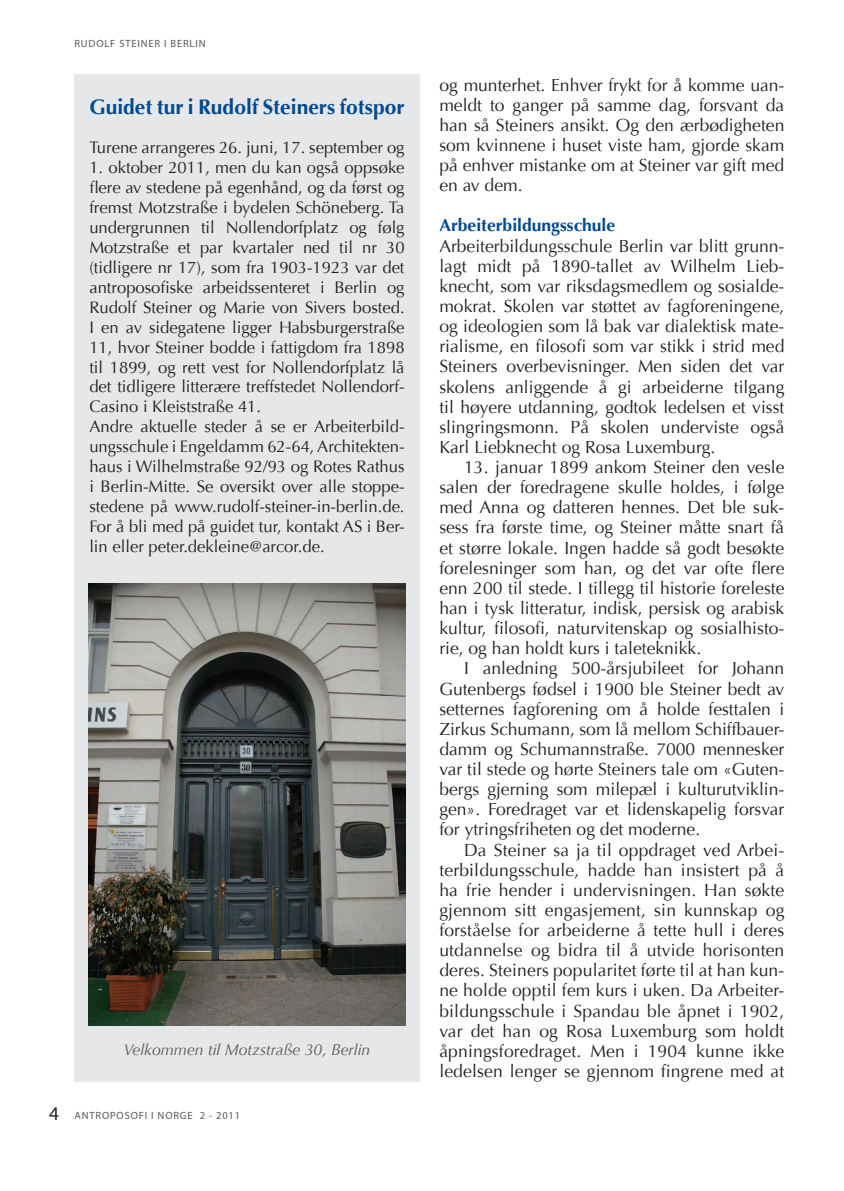
<style>
.page{position:relative;width:844px;height:1191px;background:#fff}
.page>*{position:absolute;margin:0;border:0;box-sizing:border-box;transform-origin:0 0}
.t1{font:700 21px "Optima";color:#014990}
.t2{font:17.5px/20.1px "Optima";color:#231f20;text-align:justify}
.t3{font:700 17.5px "Optima";color:#014990}
.t4{font:16.62px/19.9px "Optima";color:#231f20}
.t5{font:italic 15.75px "Optima";color:#57585a}
.t6{font:10.5px "Myriad Pro";letter-spacing:.08em;color:#57585a}
.s1{font-size:19.25px;color:#231f20}
</style>
<div class="page">
<div style="left:74px;top:74px;width:345px;height:1007px;background:#e6e7e9"></div>
<img style="left:88px;top:583px;width:318px;height:443px">
<p class="t6" style="left:74px;top:37px;width:133px">RUDOLF STEINER I BERLIN</p>
<p class="t1" style="left:89px;top:95px;width:316px">Guidet tur i Rudolf Steiners fotspor</p>
<p class="t4" style="left:89px;top:138px;width:316px">Turene arrangeres 26. juni, 17. september og</p>
<p class="t4" style="left:89px;top:157px;width:317px">1. oktober 2011, men du kan også oppsøke flere av stedene på egenhånd, og da først og fremst Motzstraße i bydelen Schöneberg. Ta undergrunnen til Nollendorfplatz og følg Motzstraße et par kvartaler ned til nr 30 (tidligere nr 17), som fra 1903-1923 var det antroposofiske arbeidssenteret i Berlin og Rudolf Steiner og Marie von Sivers bosted.<br>I en av sidegatene ligger Habsburgerstraße 11, hvor Steiner bodde i fattigdom fra 1898 til 1899, og rett vest for Nollendorfplatz lå det tidligere litterære treffstedet Nollendorf-Casino i Kleiststraße 41.<br>Andre aktuelle steder å se er Arbeiterbild&shy;ungsschule i Engeldamm 62-64, Architekten&shy;haus i Wilhelmstraße 92/93 og Rotes Rathus i Berlin-Mitte. Se oversikt over alle stoppe&shy;stedene på www.rudolf-steiner-in-berlin.de.<br>For å bli med på guidet tur, kontakt AS i Ber&shy;lin eller peter.dekleine@arcor.de.</p>
<p class="t5" style="left:124px;top:1040px;width:248px">Velkommen til Motzstraße 30, Berlin</p>
<p class="t6" style="left:49px;top:1109px;width:192px"><span class="s1">4</span> ANTROPOSOFI I NORGE 2 - 2011</p>
<p class="t2" style="left:439px;top:75px;width:346px">og munterhet. Enhver frykt for å komme uan&shy;meldt to ganger på samme dag, forsvant da han så Steiners ansikt. Og den ærbødigheten som kvinnene i huset viste ham, gjorde skam på enhver mistanke om at Steiner var gift med en av dem.</p>
<p class="t3" style="left:439px;top:215px;width:177px">Arbeiterbildungsschule</p>
<p class="t2" style="left:439px;top:236px;width:346px">Arbeiterbildungsschule Berlin var blitt grunn&shy;lagt midt på 1890-tallet av Wilhelm Lieb&shy;knecht, som var riksdagsmedlem og sosialde&shy;mokrat. Skolen var støttet av fagforeningene, og ideologien som lå bak var dialektisk mate&shy;rialisme, en filosofi som var stikk i strid med Steiners overbevisninger. Men siden det var skolens anliggende å gi arbeiderne tilgang til høyere utdanning, godtok ledelsen et visst slingringsmonn. På skolen underviste også Karl Liebknecht og Rosa Luxemburg.</p>
<p class="t2" style="left:439px;top:457px;width:346px;text-indent:25px">13. januar 1899 ankom Steiner den vesle salen der foredragene skulle holdes, i følge med Anna og datteren hennes. Det ble suk&shy;sess fra første time, og Steiner måtte snart få et større lokale. Ingen hadde så godt besøkte forelesninger som han, og det var ofte flere enn 200 til stede. I tillegg til historie foreleste han i tysk litteratur, indisk, persisk og arabisk kultur, filosofi, naturvitenskap og sosialhisto&shy;rie, og han holdt kurs i taleteknikk.</p>
<p class="t2" style="left:439px;top:658px;width:346px;text-indent:25px">I anledning 500-årsjubileet for Johann Gutenbergs fødsel i 1900 ble Steiner bedt av setternes fagforening om å holde festtalen i Zirkus Schumann, som lå mellom Schiffbauer&shy;damm og Schumannstraße. 7000 mennesker var til stede og hørte Steiners tale om «Guten&shy;bergs gjerning som milepæl i kulturutviklin&shy;gen». Foredraget var et lidenskapelig forsvar for ytringsfriheten og det moderne.</p>
<p class="t2" style="left:439px;top:839px;width:346px;text-indent:25px">Da Steiner sa ja til oppdraget ved Arbei&shy;terbildungsschule, hadde han insistert på å ha frie hender i undervisningen. Han søkte gjennom sitt engasjement, sin kunnskap og forståelse for arbeiderne å tette hull i deres utdannelse og bidra til å utvide horisonten deres. Steiners popularitet førte til at han kun&shy;ne holde opptil fem kurs i uken. Da Arbeiter&shy;bildungsschule i Spandau ble åpnet i 1902, var det han og Rosa Luxemburg som holdt åpningsforedraget. Men i 1904 kunne ikke ledelsen lenger se gjennom fingrene med at</p>
</div>
